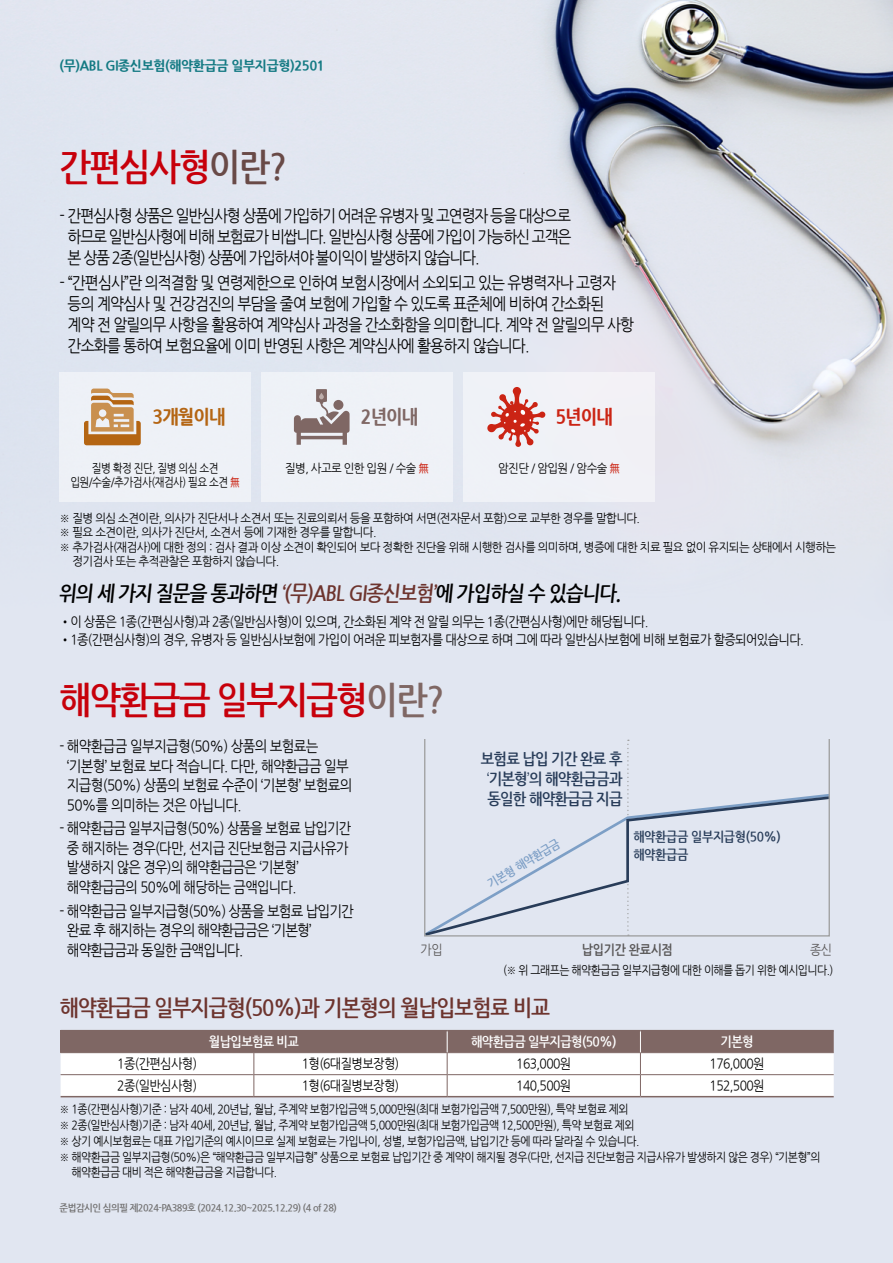
<style>
.page{position:relative;width:893px;height:1263px;background:#fff}
.page>*{position:absolute;margin:0;border:0;box-sizing:border-box;transform-origin:0 0}
.t1{font:700 37.5px "Nanum Gothic";letter-spacing:-.05em;color:#c7000b;scale:.9 1}
.t2{font:700 22.5px "Nanum Gothic";letter-spacing:-.05em;color:#6d342e;scale:.9 1}
.t3{font:700 21px "Nanum Gothic";letter-spacing:-.05em;color:#000;scale:.9 1}
.t4{font:800 19.5px "Nanum Gothic";letter-spacing:-.05em;color:#b46513;scale:.9 1}
.t5{font:800 19.5px "Nanum Gothic";color:#cb2414;scale:.9 1}
.t6{font:800 19.5px "Nanum Gothic";color:#7f6764;scale:.9 1}
.t7{font:16.5px/21px "Nanum Gothic";letter-spacing:-.06em;color:#000;text-align:justify;scale:.9 1}
.t8{font:700 15.9px/20px "Nanum Gothic";letter-spacing:-.05em;color:#283c59;text-align:center;scale:.9 1}
.t9{font:15px/19.5px "Nanum Gothic";letter-spacing:-.05em;color:#000;scale:.9 1}
.t10{font:13.5px "Nanum Gothic";letter-spacing:-.05em;color:#000;scale:.9 1}
.t11{font:800 13.5px "Nanum Gothic";letter-spacing:-.025em;color:#147a83;scale:.95 1}
.t12{font:700 13.5px "Nanum Gothic";letter-spacing:-.05em;color:#fff;scale:.9 1}
.t13{font:700 13.35px/17.2px "Nanum Gothic";letter-spacing:-.025em;color:#283c59;scale:.9 1}
.t14{font:13.35px "Nanum Gothic OTF Bold";letter-spacing:-.025em;color:#595757;scale:.9 1}
.t15{font:13.35px "Nanum Gothic OTF";color:#595757;scale:.9 1}
.t16{font:12px "Nanum Gothic";letter-spacing:-.05em;color:#000;scale:.9 1}
.t17{font:12px "Nanum Gothic";letter-spacing:-.05em;color:#000;scale:.95 1}
.t18{font:12px/14.4px "Nanum Gothic";letter-spacing:-.05em;color:#000;text-align:center;scale:.87 1}
.t19{font:700 12px "Nanum Gothic";color:#7d9fc6;scale:.9 1}
.t20{font:700 9.75px "Nanum Gothic";letter-spacing:-.05em;color:#727171;scale:.95 1}
.s1{color:#694a47}
.s2{color:#cb2414}
.s3{color:#6d342e}
.s4{color:#7f6764}
.s5{font-family:"Nanum Gothic OTF";font-weight:400}
</style>
<div class="page">
<img style="left:0;top:0;width:893px;height:1263px">
<div style="left:60px;top:372px;width:191px;height:129px;background:#eef1f7"></div>
<div style="left:261px;top:372px;width:192px;height:129px;background:#eef1f7"></div>
<div style="left:463px;top:372px;width:192px;height:129px;background:#f0f1f6"></div>
<svg style="left:487px;top:387px;width:59px;height:60px"></svg>
<svg style="left:84px;top:389px;width:57px;height:56px"></svg>
<svg style="left:294px;top:389px;width:56px;height:56px"></svg>
<hr style="left:61px;top:1030px;width:193px;height:1px;background:#7f6764">
<hr style="left:254px;top:1030px;width:193px;height:1px;background:#7f6764">
<hr style="left:447px;top:1030px;width:193px;height:1px;background:#7f6764">
<hr style="left:640px;top:1030px;width:194px;height:1px;background:#7f6764">
<svg style="left:61px;top:1031px;width:773px;height:66px"></svg>
<svg style="left:627px;top:740px;width:2px;height:52px"></svg>
<svg style="left:422px;top:792px;width:410px;height:3px"></svg>
<div style="left:422px;top:795px;width:410px;height:143px;background:#e1e6f1"></div>
<div style="left:424px;top:738px;width:406px;height:198px;border:1px solid #9fa0a0"></div>
<p class="t11" style="left:60px;top:59px;width:281px">(무)ABL GI종신보험(해약환급금 일부지급형)2501</p>
<h1 class="t1" style="left:60px;top:148px;width:254px">간편심사형<span class="s1">이란?</span></h1>
<h3 class="t7" style="left:68px;top:205px;width:561px;text-indent:-8px">- 간편심사형 상품은 일반심사형 상품에 가입하기 어려운 유병자 및 고연령자 등을 대상으로 하므로 일반심사형에 비해 보험료가 비쌉니다. 일반심사형 상품에 가입이 가능하신 고객은 본 상품 2종(일반심사형) 상품에 가입하셔야 불이익이 발생하지 않습니다.</h3>
<h3 class="t7" style="left:68px;top:273px;width:631px;text-align:left;text-indent:-8px">- “간편심사”란 의적결함 및 연령제한으로 인하여 보험시장에서 소외되고 있는 유병력자나 고령자 등의 계약심사 및 건강검진의 부담을 줄여 보험에 가입할 수 있도록 표준체에 비하여 간소화된 계약 전 알릴의무 사항을 활용하여 계약심사 과정을 간소화함을 의미합니다. 계약 전 알릴의무 사항 간소화를 통하여 보험요율에 이미 반영된 사항은 계약심사에 활용하지 않습니다.</h3>
<h3 class="t4" style="left:153px;top:406px;width:83px">3개월이내</h3>
<h3 class="t6" style="left:361px;top:406px;width:65px">2년이내</h3>
<p class="t18" style="left:70px;top:461px;width:197px">질병 확정 진단, 질병 의심 소견 입원/수술/추가검사(재검사) 필요 소견 <span class="s2">無</span></p>
<p class="t17" style="left:285px;top:462px;width:153px">질병, 사고로 인한 입원 / 수술 <span class="s2">無</span></p>
<h3 class="t5" style="left:555px;top:406px;width:65px">5년이내</h3>
<p class="t17" style="left:498px;top:462px;width:130px">암진단 / 암입원 / 암수술 <span class="s2">無</span></p>
<p class="t17" style="left:60px;top:512px;width:612px">※ 질병 의심 소견이란, 의사가 진단서나 소견서 또는 진료의뢰서 등을 포함하여 서면(전자문서 포함)으로 교부한 경우를 말합니다.</p>
<p class="t17" style="left:60px;top:527px;width:335px">※ 필요 소견이란, 의사가 진단서, 소견서 등에 기재한 경우를 말합니다.</p>
<p class="t17" style="left:60px;top:541px;width:819px">※ 추가검사(재검사)에 대한 정의 : 검사 결과 이상 소견이 확인되어 보다 정확한 진단을 위해 시행한 검사를 의미하며, 병증에 대한 치료 필요 없이 유지되는 상태에서 시행하는</p>
<p class="t17" style="left:72px;top:556px;width:219px">정기검사 또는 추적관찰은 포함하지 않습니다.</p>
<h3 class="t3" style="left:59px;top:583px;width:629px">위의 세 가지 질문을 통과하면 <span class="s3">‘(무)ABL GI종신보험’</span>에 가입하실 수 있습니다.</h3>
<p class="t10" style="left:60px;top:615px;width:656px">•이 상품은 1종(간편심사형)과 2종(일반심사형)이 있으며, 간소화된 계약 전 알릴 의무는 1종(간편심사형)에만 해당됩니다.</p>
<p class="t10" style="left:60px;top:633px;width:828px">•1종(간편심사형)의 경우, 유병자 등 일반심사보험에 가입이 어려운 피보험자를 대상으로 하며 그에 따라 일반심사보험에 비해 보험료가 할증되어있습니다.</p>
<h1 class="t1" style="left:60px;top:681px;width:429px">해약환급금 일부지급형<span class="s4">이란?</span></h1>
<p class="t9" style="left:67px;top:737px;width:319px;text-indent:-7px">- 해약환급금 일부지급형(50%) 상품의 보험료는 ‘기본형’ 보험료 보다 적습니다. 다만, 해약환급금 일부 지급형(50%) 상품의 보험료 수준이 ‘기본형’ 보험료의<br>50%를 의미하는 것은 아닙니다.</p>
<p class="t9" style="left:67px;top:819px;width:318px;text-indent:-7px">- 해약환급금 일부지급형(50%) 상품을 보험료 납입기간 중 해지하는 경우(다만, 선지급 진단보험금 지급사유가 발생하지 않은 경우)의 해약환급금은 ‘기본형’ 해약환급금의 50%에 해당하는 금액입니다.</p>
<p class="t9" style="left:67px;top:901px;width:321px;text-indent:-7px">- 해약환급금 일부지급형(50%) 상품을 보험료 납입기간 완료 후 해지하는 경우의 해약환급금은 ‘기본형’ 해약환급금과 동일한 금액입니다.</p>
<h3 class="t8" style="left:481px;top:749px;width:159px">보험료 납입 기간 완료 후 <span class="s5">‘</span>기본형<span class="s5">’</span>의 해약환급금과 동일한 해약환급금 지급</h3>
<p class="t13" style="left:633px;top:829px;width:165px">해약환급금 일부지급형(50%) 해약환급금</p>
<p class="t19" style="left:485px;top:879px;width:92px;rotate:-30deg">기본형 해약환급금</p>
<p class="t15" style="left:421px;top:943px;width:26px">가입</p>
<p class="t14" style="left:582px;top:943px;width:103px">납입기간 완료시점</p>
<p class="t15" style="left:810px;top:943px;width:26px">종신</p>
<p class="t16" style="left:503px;top:964px;width:369px">(※ 위 그래프는 해약환급금 일부지급형에 대한 이해를 돕기 위한 예시입니다.)</p>
<h2 class="t2" style="left:60px;top:997px;width:546px">해약환급금 일부지급형(50%)과 기본형의 월납입보험료 비교</h2>
<p class="t12" style="left:209px;top:1035px;width:101px">월납입보험료 비교</p>
<p class="t12" style="left:471px;top:1035px;width:163px">해약환급금 일부지급형(50%)</p>
<p class="t12" style="left:721px;top:1035px;width:38px">기본형</p>
<p class="t10" style="left:117px;top:1057px;width:90px">1종(간편심사형)</p>
<p class="t10" style="left:302px;top:1057px;width:110px">1형(6대질병보장형)</p>
<p class="t10" style="left:516px;top:1057px;width:63px">163,000원</p>
<p class="t10" style="left:710px;top:1057px;width:63px">176,000원</p>
<p class="t10" style="left:117px;top:1079px;width:90px">2종(일반심사형)</p>
<p class="t10" style="left:302px;top:1079px;width:110px">1형(6대질병보장형)</p>
<p class="t10" style="left:516px;top:1079px;width:63px">140,500원</p>
<p class="t10" style="left:710px;top:1079px;width:63px">152,500원</p>
<p class="t16" style="left:60px;top:1104px;width:634px">※ 1종(간편심사형)기준 : 남자 40세, 20년납, 월납, 주계약 보험가입금액 5,000만원(최대 보험가입금액 7,500만원), 특약 보험료 제외</p>
<p class="t16" style="left:60px;top:1119px;width:640px">※ 2종(일반심사형)기준 : 남자 40세, 20년납, 월납, 주계약 보험가입금액 5,000만원(최대 보험가입금액 12,500만원), 특약 보험료 제외</p>
<p class="t16" style="left:60px;top:1135px;width:646px">※ 상기 예시보험료는 대표 가입기준의 예시이므로 실제 보험료는 가입나이, 성별, 보험가입금액, 납입기간 등에 따라 달라질 수 있습니다.</p>
<p class="t16" style="left:60px;top:1151px;width:847px">※ 해약환급금 일부지급형(50%)은 “해약환급금 일부지급형” 상품으로 보험료 납입기간 중 계약이 해지될 경우(다만, 선지급 진단보험금 지급사유가 발생하지 않은 경우) “기본형”의</p>
<p class="t16" style="left:72px;top:1167px;width:230px">해약환급금 대비 적은 해약환급금을 지급합니다.</p>
<p class="t20" style="left:60px;top:1203px;width:293px">준법감시인 심의필 제2024-PA389호 (2024.12.30~2025.12.29) (4 of 28)</p>
</div>
